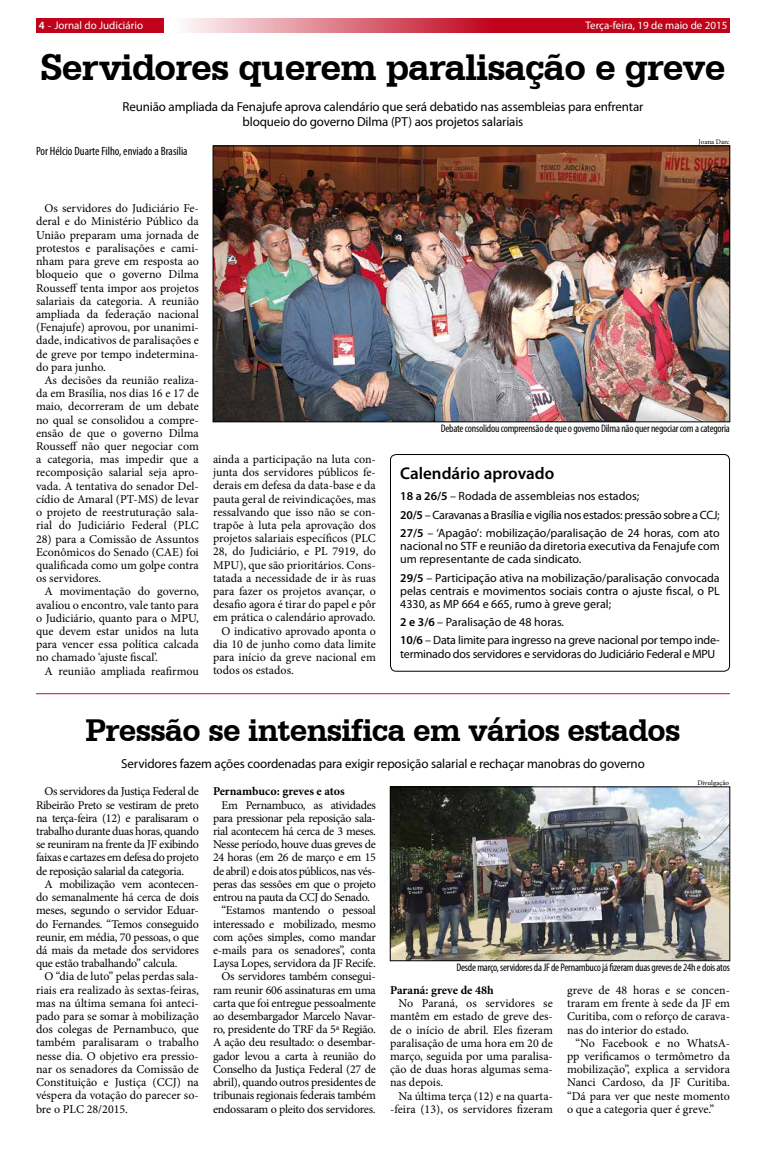
<style>
.page{position:relative;width:766px;height:1149px;background:#fff}
.page>*{position:absolute;margin:0;border:0;box-sizing:border-box;transform-origin:0 0}
.t1{font:700 39px "Serifa BT";letter-spacing:-.02em;color:#000}
.t2{font:700 33px "Serifa BT";letter-spacing:-.02em;color:#000}
.t3{font:600 17px "Myriad Pro";color:#000}
.t4{font:13px/15.6px "Myriad Pro";letter-spacing:-.01em;color:#000;text-align:center}
.t5{font:12px/13.2px "Minion Pro";letter-spacing:-.01em;color:#000;text-align:justify}
.t6{font:12px/18.2px "Myriad Pro";letter-spacing:-.005em;color:#000}
.t7{font:12px "Minion Pro";letter-spacing:-.03em;color:#000}
.t8{font:700 12px "Minion Pro";color:#000}
.t9{font:condensed 12px "Myriad Pro";color:#000}
.t10{font:12px "Minion Pro";letter-spacing:-.035em;color:#000}
.t11{font:condensed 11px "Myriad Pro";letter-spacing:-.02em;color:#000}
.t12{font:11px "Myriad Pro";color:#fff}
.t13{font:7px "Minion Pro";color:#000}
.s1{font-weight:600}
.s2{font-family:"Minion Pro";font-size:12px}
</style>
<div class="page">
<svg style="left:186px;top:19px;width:543px;height:14px;background:#d04758"></svg>
<div style="left:36px;top:19px;width:127px;height:14px;background:#c0031b"></div>
<div style="left:390px;top:454px;width:339px;height:217px;border:1px solid #000;border-radius:6px"></div>
<hr style="left:36px;top:693px;width:693px;height:1px;background:#cd071e">
<img style="left:392px;top:788px;width:335px;height:170px">
<div style="left:390px;top:786px;width:339px;height:174px;border:1px solid #000"></div>
<img style="left:215px;top:148px;width:512px;height:272px">
<div style="left:213px;top:146px;width:516px;height:276px;border:1px solid #000"></div>
<p class="t12" style="left:39px;top:19px;width:106px"><span class="s1">4</span> <span class="s2">-</span> Jornal do Judiciário</p>
<p class="t12" style="left:585px;top:19px;width:143px">Terça-feira, 19 de maio de 2015</p>
<h1 class="t1" style="left:40px;top:43px;width:686px">Servidores querem paralisação e greve</h1>
<p class="t4" style="left:122px;top:98px;width:522px">Reunião ampliada da Fenajufe aprova calendário que será debatido nas assembleias para enfrentar bloqueio do governo Dilma (PT) aos projetos salariais</p>
<p class="t9" style="left:36px;top:144px;width:153px">Por Hélcio Duarte Filho, enviado a Brasília</p>
<p class="t13" style="left:698px;top:137px;width:32px">Joana Darc</p>
<p class="t5" style="left:36px;top:202px;width:164px;text-indent:9px">Os servidores do Judiciário Fe&shy;deral e do Ministério Público da União preparam uma jornada de protestos e paralisações e cami&shy;nham para greve em resposta ao bloqueio que o governo Dilma Rousseff tenta impor aos projetos salariais da categoria. A reunião ampliada da federação nacional (Fenajufe) aprovou, por unanimi&shy;dade, indicativos de paralisações e de greve por tempo indetermina&shy;do para junho.</p>
<p class="t5" style="left:36px;top:373px;width:164px;text-indent:9px">As decisões da reunião realiza&shy;da em Brasília, nos dias 16 e 17 de maio, decorreram de um debate no qual se consolidou a compre&shy;ensão de que o governo Dilma Rousseff não quer negociar com a categoria, mas impedir que a recomposição salarial seja apro&shy;vada. A tentativa do senador Del&shy;cídio de Amaral (PT-MS) de levar o projeto de reestruturação sala&shy;rial do Judiciário Federal (PLC</p>
<p class="t5" style="left:36px;top:532px;width:164px">28) para a Comissão de Assuntos Econômicos do Senado (CAE) foi qualificada como um golpe contra os servidores.</p>
<p class="t5" style="left:36px;top:585px;width:164px;text-indent:9px">A movimentação do governo, avaliou o encontro, vale tanto para o Judiciário, quanto para o MPU, que devem estar unidos na luta para vencer essa política calcada no chamado ‘ajuste fiscal’.</p>
<p class="t5" style="left:45px;top:664px;width:156px">A reunião ampliada reafirmou</p>
<p class="t5" style="left:213px;top:452px;width:164px">ainda a participação na luta con-</p>
<p class="t5" style="left:213px;top:465px;width:164px">junta dos servidores públicos fe-</p>
<p class="t5" style="left:213px;top:479px;width:164px">derais em defesa da data-base e da</p>
<p class="t5" style="left:213px;top:492px;width:164px">pauta geral de reivindicações, mas</p>
<p class="t5" style="left:213px;top:505px;width:164px">ressalvando que isso não se con-</p>
<p class="t5" style="left:213px;top:518px;width:164px">trapõe à luta pela aprovação dos</p>
<p class="t5" style="left:213px;top:531px;width:164px">projetos salariais específicos (PLC</p>
<p class="t5" style="left:213px;top:545px;width:164px">28, do Judiciário, e PL 7919, do</p>
<p class="t5" style="left:213px;top:558px;width:164px">MPU), que são prioritários. Cons-</p>
<p class="t5" style="left:213px;top:571px;width:164px">tatada a necessidade de ir às ruas</p>
<p class="t5" style="left:213px;top:584px;width:164px">para fazer os projetos avançar, o</p>
<p class="t5" style="left:213px;top:597px;width:164px">desafio agora é tirar do papel e pôr</p>
<p class="t5" style="left:213px;top:611px;width:164px">em prática o calendário aprovado.</p>
<p class="t5" style="left:221px;top:624px;width:156px">O indicativo aprovado aponta o</p>
<p class="t5" style="left:213px;top:637px;width:164px">dia 10 de junho como data limite</p>
<p class="t5" style="left:213px;top:650px;width:164px">para início da greve nacional em</p>
<p class="t5" style="left:213px;top:663px;width:82px">todos os estados.</p>
<p class="t11" style="left:440px;top:421px;width:291px">Debate consolidou compreensão de que o governo Dilma não quer negociar com a categoria</p>
<h3 class="t3" style="left:400px;top:462px;width:155px">Calendário aprovado</h3>
<p class="t6" style="left:400px;top:487px;width:321px"><span class="s1">18 a 26/5</span> – Rodada de assembleias nos estados;<br><span class="s1">20/5</span> – Caravanas a Brasília e vigília nos estados: pressão sobre a CCJ;<br><span class="s1">27/5</span> – ‘Apagão’: mobilização/paralisação de 24 horas, com ato</p>
<p class="t6" style="left:400px;top:539px;width:321px;line-height:13.2px">nacional no STF e reunião da diretoria executiva da Fenajufe com um representante de cada sindicato.</p>
<p class="t6" style="left:400px;top:570px;width:321px;line-height:13.2px;text-align:justify"><span class="s1">29/5</span> – Participação ativa na mobilização/paralisação convocada pelas centrais e movimentos sociais contra o ajuste fiscal, o PL 4330, as MP 664 e 665, rumo à greve geral;</p>
<p class="t6" style="left:400px;top:612px;width:321px"><span class="s1">2 e 3/6</span> – Paralisação de 48 horas.<br><span class="s1">10/6</span> – Data limite para ingresso na greve nacional por tempo inde-</p>
<p class="t6" style="left:400px;top:644px;width:316px">terminado dos servidores e servidoras do Judiciário Federal e MPU</p>
<h2 class="t2" style="left:85px;top:709px;width:596px">Pressão se intensifica em vários estados</h2>
<p class="t4" style="left:121px;top:755px;width:525px">Servidores fazem ações coordenadas para exigir reposição salarial e rechaçar manobras do governo</p>
<p class="t5" style="left:36px;top:784px;width:164px;text-indent:9px">Os servidores da Justiça Federal de Ribeirão Preto se vestiram de preto na terça-feira (12) e paralisaram o trabalho durante duas horas, quando se reuniram na frente da JF exibindo faixas e cartazes em defesa do projeto de reposição salarial da categoria.</p>
<p class="t5" style="left:36px;top:877px;width:164px;text-indent:9px">A mobilização vem acontecen&shy;do semanalmente há cerca de dois meses, segundo o servidor Eduar&shy;do Fernandes. “Temos conseguido reunir, em média, 70 pessoas, o que dá mais da metade dos servidores que estão trabalhando” calcula.</p>
<p class="t5" style="left:36px;top:969px;width:164px;text-indent:9px">O “dia de luto” pelas perdas sala&shy;riais era realizado às sextas-feiras, mas na última semana foi anteci&shy;pado para se somar à mobilização dos colegas de Pernambuco, que também paralisaram o trabalho nesse dia. O objetivo era pressio&shy;nar os senadores da Comissão de Constituição e Justiça (CCJ) na véspera da votação do parecer so&shy;bre o PLC 28/2015.</p>
<p class="t8" style="left:213px;top:782px;width:133px">Pernambuco: greves e atos</p>
<p class="t7" style="left:221px;top:796px;width:156px">Em Pernambuco, as atividades</p>
<p class="t7" style="left:213px;top:809px;width:164px">para pressionar pela reposição sala-</p>
<p class="t7" style="left:213px;top:823px;width:164px">rial acontecem há cerca de 3 meses.</p>
<p class="t7" style="left:213px;top:836px;width:164px">Nesse período, houve duas greves de</p>
<p class="t7" style="left:213px;top:849px;width:164px">24 horas (em 26 de março e em 15</p>
<p class="t10" style="left:213px;top:862px;width:164px">de abril) e dois atos públicos, nas vés-</p>
<p class="t7" style="left:213px;top:875px;width:164px">peras das sessões em que o projeto</p>
<p class="t7" style="left:213px;top:889px;width:158px">entrou na pauta da CCJ do Senado.</p>
<p class="t5" style="left:221px;top:903px;width:156px">“Estamos mantendo o pessoal</p>
<p class="t5" style="left:213px;top:916px;width:164px">interessado e mobilizado, mesmo</p>
<p class="t5" style="left:213px;top:930px;width:164px">com ações simples, como mandar</p>
<p class="t5" style="left:213px;top:943px;width:164px">e-mails para os senadores”, conta</p>
<p class="t5" style="left:213px;top:956px;width:164px">Laysa Lopes, servidora da JF Recife.</p>
<p class="t5" style="left:221px;top:969px;width:156px">Os servidores também consegui-</p>
<p class="t5" style="left:213px;top:982px;width:164px">ram reunir 606 assinaturas em uma</p>
<p class="t5" style="left:213px;top:996px;width:164px">carta que foi entregue pessoalmente</p>
<p class="t5" style="left:213px;top:1009px;width:164px">ao desembargador Marcelo Navar-</p>
<p class="t5" style="left:213px;top:1022px;width:164px">ro, presidente do TRF da 5ª Região.</p>
<p class="t5" style="left:213px;top:1035px;width:164px">A ação deu resultado: o desembar-</p>
<p class="t5" style="left:213px;top:1048px;width:164px">gador levou a carta à reunião do</p>
<p class="t5" style="left:213px;top:1062px;width:164px">Conselho da Justiça Federal (27 de</p>
<p class="t5" style="left:213px;top:1075px;width:164px">abril), quando outros presidentes de</p>
<p class="t5" style="left:213px;top:1088px;width:164px">tribunais regionais federais também</p>
<p class="t5" style="left:213px;top:1101px;width:164px">endossaram o pleito dos servidores.</p>
<p class="t13" style="left:697px;top:778px;width:33px">Divulgação</p>
<p class="t11" style="left:456px;top:960px;width:275px">Desde março, servidores da JF de Pernambuco já fizeram duas greves de 24h e dois atos</p>
<p class="t8" style="left:390px;top:981px;width:105px">Paraná: greve de 48h</p>
<p class="t5" style="left:390px;top:996px;width:164px;text-indent:9px">No Paraná, os servidores se mantêm em estado de greve des&shy;de o início de abril. Eles fizeram paralisação de uma hora em 20 de março, seguida por uma paralisa&shy;ção de duas horas algumas sema&shy;nas depois.</p>
<p class="t5" style="left:390px;top:1088px;width:164px;text-align:right">Na última terça (12) e na quarta--feira (13), os servidores fizeram</p>
<p class="t5" style="left:567px;top:983px;width:164px">greve de 48 horas e se concen&shy;traram em frente à sede da JF em Curitiba, com o reforço de carava&shy;nas do interior do estado.</p>
<p class="t5" style="left:567px;top:1035px;width:164px;text-indent:9px">“No Facebook e no WhatsA&shy;pp verificamos o termômetro da mobilização”, explica a servidora Nanci Cardoso, da JF Curitiba. “Dá para ver que neste momento o que a categoria quer é greve.”</p>
</div>
